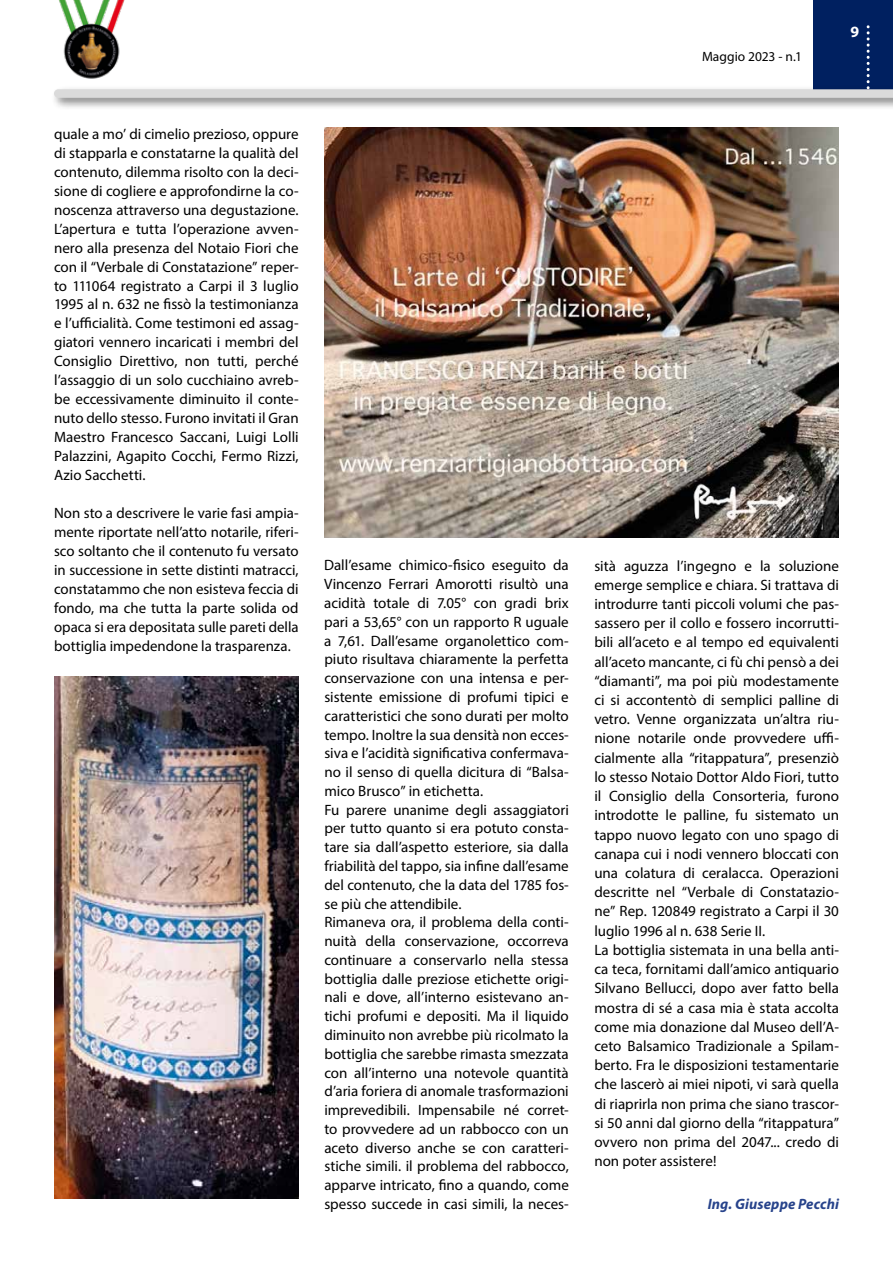
<style>
.page{position:relative;width:893px;height:1263px;background:#fff}
.page>*{position:absolute;margin:0;border:0;box-sizing:border-box;transform-origin:0 0}
.t1{font:700 15.75px "Myriad Pro";color:#fff}
.t2{font:15px/18.8px "Myriad Pro";color:#000;text-align:justify}
.t3{font:italic 700 15px "Myriad Pro";letter-spacing:.01em;color:#27438b}
.t4{font:13.5px "Myriad Pro";letter-spacing:.005em;color:#000}
</style>
<div class="page">
<div style="left:51px;top:86px;width:842px;height:24px;background:#000;opacity:.5"></div>
<img style="left:54px;top:677px;width:245px;height:522px">
<img style="left:324px;top:128px;width:515px;height:410px">
<svg style="left:54px;top:0;width:839px;height:98px"></svg>
<img style="left:56px;top:0;width:71px;height:82px">
<p class="t2" style="left:54px;top:124px;width:246px">quale a mo’ di cimelio prezioso, oppure di stapparla e constatarne la qualità del contenuto, dilemma risolto con la deci&shy;sione di cogliere e approfondirne la co&shy;noscenza attraverso una degustazione.<br>L’apertura e tutta l’operazione avven&shy;nero alla presenza del Notaio Fiori che con il “Verbale di Constatazione” reper&shy;to 111064 registrato a Carpi il 3 luglio 1995 al n. 632 ne fissò la testimonianza e l’ufficialità. Come testimoni ed assag&shy;giatori vennero incaricati i membri del Consiglio Direttivo, non tutti, perché l’assaggio di un solo cucchiaino avreb&shy;be eccessivamente diminuito il conte&shy;nuto dello stesso. Furono invitati il Gran Maestro Francesco Saccani, Luigi Lolli Palazzini, Agapito Cocchi, Fermo Rizzi, Azio Sacchetti.</p>
<p class="t2" style="left:54px;top:503px;width:246px">Non sto a descrivere le varie fasi ampia&shy;mente riportate nell’atto notarile, riferi&shy;sco soltanto che il contenuto fu versato in successione in sette distinti matracci, constatammo che non esisteva feccia di fondo, ma che tutta la parte solida od opaca si era depositata sulle pareti della bottiglia impedendone la trasparenza.</p>
<p class="t4" style="left:702px;top:48px;width:101px">Maggio 2023 - n.1</p>
<p class="t1" style="left:850px;top:22px;width:10px">9</p>
<p class="t2" style="left:324px;top:556px;width:246px;text-align:left">Dall’esame chimico-fisico eseguito da Vincenzo Ferrari Amorotti risultò una acidità totale di 7.05° con gradi brix pari a 53,65° con un rapporto R uguale a 7,61. Dall’esame organolettico com&shy;piuto risultava chiaramente la perfetta conservazione con una intensa e per&shy;sistente emissione di profumi tipici e caratteristici che sono durati per molto tempo. Inoltre la sua densità non ecces&shy;siva e l’acidità significativa confermava&shy;no il senso di quella dicitura di “Balsa&shy;mico Brusco” in etichetta.<br>Fu parere unanime degli assaggiatori per tutto quanto si era potuto consta&shy;tare sia dall’aspetto esteriore, sia dalla friabilità del tappo, sia infine dall’esame del contenuto, che la data del 1785 fos&shy;se più che attendibile.<br>Rimaneva ora, il problema della conti&shy;nuità della conservazione, occorreva continuare a conservarlo nella stessa bottiglia dalle preziose etichette origi&shy;nali e dove, all’interno esistevano an&shy;tichi profumi e depositi. Ma il liquido diminuito non avrebbe più ricolmato la bottiglia che sarebbe rimasta smezzata con all’interno una notevole quantità d’aria foriera di anomale trasformazioni imprevedibili. Impensabile né corret&shy;to provvedere ad un rabbocco con un aceto diverso anche se con caratteri&shy;stiche simili. il problema del rabbocco, apparve intricato, fino a quando, come spesso succede in casi simili, la neces-</p>
<p class="t2" style="left:594px;top:556px;width:246px;line-height:19.2px;text-align:left">sità aguzza l’ingegno e la soluzione emerge semplice e chiara. Si trattava di introdurre tanti piccoli volumi che pas&shy;sassero per il collo e fossero incorrutti&shy;bili all’aceto e al tempo ed equivalenti all’aceto mancante, ci fù chi pensò a dei “diamanti”, ma poi più modestamente ci si accontentò di semplici palline di vetro. Venne organizzata un’altra riu&shy;nione notarile onde provvedere uffi&shy;cialmente alla “ritappatura”, presenziò lo stesso Notaio Dottor Aldo Fiori, tutto il Consiglio della Consorteria, furono introdotte le palline, fu sistemato un tappo nuovo legato con uno spago di canapa cui i nodi vennero bloccati con una colatura di ceralacca. Operazioni descritte nel “Verbale di Constatazio&shy;ne” Rep. 120849 registrato a Carpi il 30 luglio 1996 al n. 638 Serie II.<br>La bottiglia sistemata in una bella anti&shy;ca teca, fornitami dall’amico antiquario Silvano Bellucci, dopo aver fatto bella mostra di sé a casa mia è stata accolta come mia donazione dal Museo dell’A&shy;ceto Balsamico Tradizionale a Spilam&shy;berto. Fra le disposizioni testamentarie che lascerò ai miei nipoti, vi sarà quella di riaprirla non prima che siano trascor&shy;si 50 anni dal giorno della “ritappatura” ovvero non prima del 2047... credo di non poter assistere!</p>
<p class="t3" style="left:708px;top:1194px;width:133px">Ing. Giuseppe Pecchi</p>
</div>
